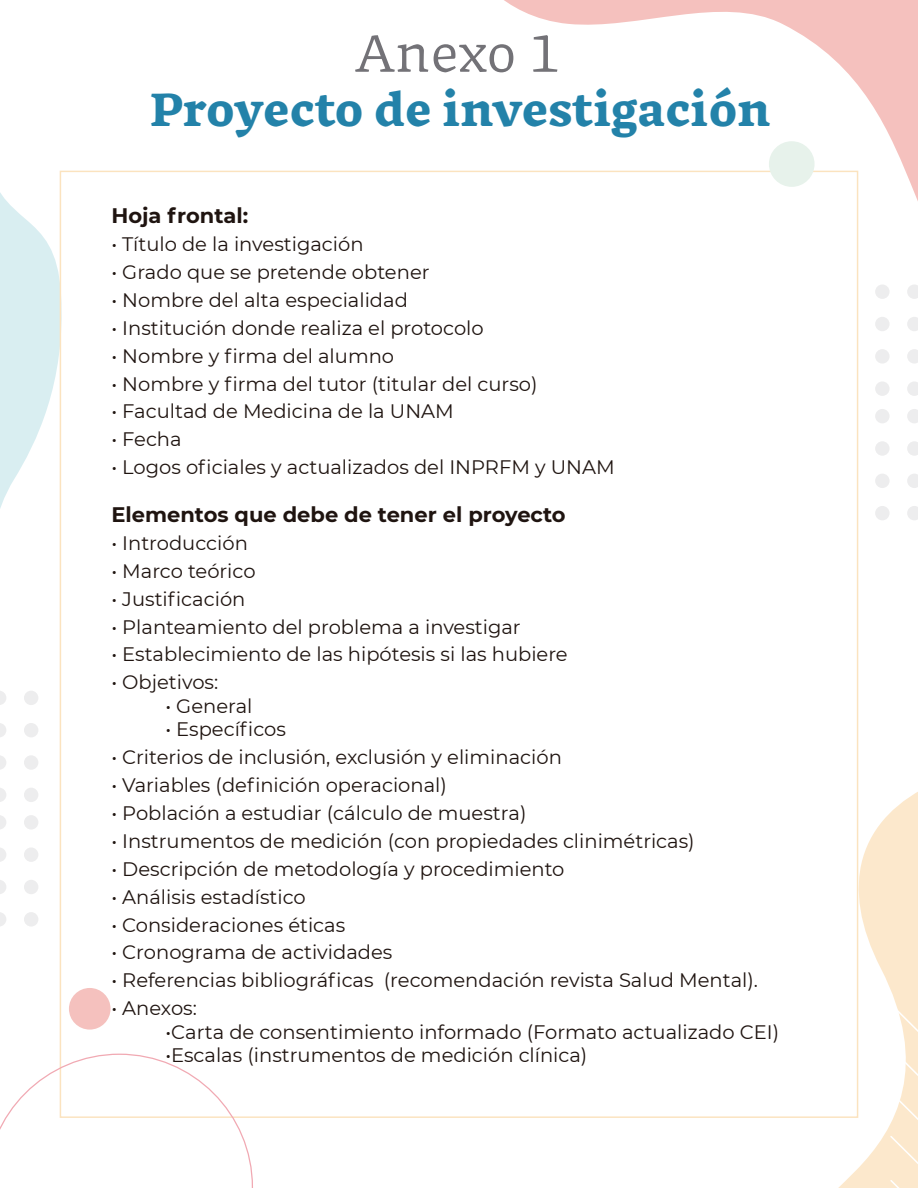
<style>
.page{position:relative;width:918px;height:1188px;background:#fff}
.page>*{position:absolute;margin:0;border:0;box-sizing:border-box;transform-origin:0 0}
.t1{font:51.3px "GMX";letter-spacing:-.01em;color:#737277}
.t2{font:900 46.05px "GMX";color:#2382a9}
.t3{font:700 21px "Montserrat";color:#1f1410}
.t4{font:19.5px "Montserrat";color:#1f1410}
</style>
<div class="page">
<svg style="left:1px;top:170px;width:65px;height:731px"></svg>
<svg style="left:838px;top:675px;width:79px;height:513px"></svg>
<svg style="left:889px;top:1002px;width:28px;height:36px"></svg>
<svg style="left:889px;top:1046px;width:28px;height:36px"></svg>
<svg style="left:889px;top:1090px;width:28px;height:36px"></svg>
<svg style="left:889px;top:1134px;width:28px;height:36px"></svg>
<svg style="left:889px;top:1178px;width:28px;height:10px"></svg>
<svg style="left:470px;top:0;width:447px;height:322px"></svg>
<div style="left:69px;top:988px;width:42px;height:42px;background:#f5c1be;border-radius:50%"></div>
<div style="left:769px;top:141px;width:46px;height:46px;background:#e7f2eb;border-radius:50%"></div>
<div style="left:875px;top:506px;width:15px;height:14px;background:#ededee;border-radius:50%"></div>
<div style="left:875px;top:474px;width:15px;height:14px;background:#ededee;border-radius:50%"></div>
<div style="left:875px;top:441px;width:15px;height:15px;background:#ededee;border-radius:50%"></div>
<div style="left:875px;top:409px;width:15px;height:14px;background:#ededee;border-radius:50%"></div>
<svg style="left:907px;top:506px;width:10px;height:14px"></svg>
<svg style="left:907px;top:474px;width:10px;height:14px"></svg>
<svg style="left:907px;top:441px;width:10px;height:15px"></svg>
<svg style="left:907px;top:409px;width:10px;height:14px"></svg>
<div style="left:875px;top:381px;width:15px;height:15px;background:#ededee;border-radius:50%"></div>
<div style="left:875px;top:349px;width:15px;height:15px;background:#ededee;border-radius:50%"></div>
<div style="left:875px;top:317px;width:15px;height:14px;background:#ededee;border-radius:50%"></div>
<div style="left:875px;top:284px;width:15px;height:15px;background:#ededee;border-radius:50%"></div>
<svg style="left:907px;top:382px;width:10px;height:14px"></svg>
<svg style="left:907px;top:349px;width:10px;height:14px"></svg>
<svg style="left:907px;top:317px;width:10px;height:14px"></svg>
<svg style="left:907px;top:284px;width:10px;height:15px"></svg>
<svg style="left:1px;top:913px;width:5px;height:13px"></svg>
<svg style="left:1px;top:880px;width:5px;height:14px"></svg>
<svg style="left:1px;top:847px;width:5px;height:15px"></svg>
<svg style="left:1px;top:815px;width:5px;height:15px"></svg>
<div style="left:24px;top:912px;width:14px;height:15px;background:#ededee;border-radius:50%"></div>
<div style="left:24px;top:880px;width:14px;height:14px;background:#ededee;border-radius:50%"></div>
<div style="left:24px;top:847px;width:14px;height:15px;background:#ededee;border-radius:50%"></div>
<div style="left:24px;top:815px;width:14px;height:15px;background:#ededee;border-radius:50%"></div>
<svg style="left:1px;top:788px;width:5px;height:14px"></svg>
<svg style="left:1px;top:755px;width:5px;height:15px"></svg>
<svg style="left:1px;top:723px;width:5px;height:14px"></svg>
<svg style="left:1px;top:691px;width:5px;height:14px"></svg>
<div style="left:24px;top:788px;width:14px;height:14px;background:#ededee;border-radius:50%"></div>
<div style="left:24px;top:755px;width:14px;height:15px;background:#ededee;border-radius:50%"></div>
<div style="left:24px;top:723px;width:14px;height:14px;background:#ededee;border-radius:50%"></div>
<div style="left:24px;top:691px;width:14px;height:14px;background:#ededee;border-radius:50%"></div>
<svg style="left:1px;top:1054px;width:252px;height:134px"></svg>
<h1 class="t1" style="left:355px;top:24px;width:208px">Anexo 1</h1>
<h2 class="t2" style="left:149px;top:83px;width:624px">Proyecto de investigación</h2>
<p class="t3" style="left:111px;top:201px;width:138px">Hoja frontal:</p>
<p class="t4" style="left:111px;top:231px;width:254px">• Título de la investigación</p>
<p class="t4" style="left:111px;top:259px;width:320px">• Grado que se pretende obtener</p>
<p class="t4" style="left:111px;top:287px;width:298px">• Nombre del alta especialidad</p>
<p class="t4" style="left:111px;top:314px;width:374px">• Institución donde realiza el protocolo</p>
<p class="t4" style="left:111px;top:342px;width:284px">• Nombre y firma del alumno</p>
<p class="t4" style="left:111px;top:370px;width:428px">• Nombre y firma del tutor (titular del curso)</p>
<p class="t4" style="left:111px;top:398px;width:344px">• Facultad de Medicina de la UNAM</p>
<p class="t4" style="left:111px;top:426px;width:72px">• Fecha</p>
<p class="t4" style="left:111px;top:454px;width:505px">• Logos oficiales y actualizados del INPRFM y UNAM</p>
<p class="t3" style="left:111px;top:499px;width:456px">Elementos que debe de tener el proyecto</p>
<p class="t4" style="left:111px;top:530px;width:138px">• Introducción</p>
<p class="t4" style="left:111px;top:557px;width:146px">• Marco teórico</p>
<p class="t4" style="left:111px;top:585px;width:136px">• Justificación</p>
<p class="t4" style="left:111px;top:613px;width:411px">• Planteamiento del problema a investigar</p>
<p class="t4" style="left:111px;top:641px;width:458px">• Establecimiento de las hipótesis si las hubiere</p>
<p class="t4" style="left:111px;top:669px;width:108px">• Objetivos:</p>
<p class="t4" style="left:165px;top:692px;width:89px">• General</p>
<p class="t4" style="left:165px;top:716px;width:122px">• Específicos</p>
<p class="t4" style="left:111px;top:744px;width:452px">• Criterios de inclusión, exclusión y eliminación</p>
<p class="t4" style="left:111px;top:772px;width:337px">• Variables (definición operacional)</p>
<p class="t4" style="left:111px;top:800px;width:417px">• Población a estudiar (cálculo de muestra)</p>
<p class="t4" style="left:111px;top:827px;width:585px">• Instrumentos de medición (con propiedades clinimétricas)</p>
<p class="t4" style="left:111px;top:855px;width:455px">• Descripción de metodología y procedimiento</p>
<p class="t4" style="left:111px;top:883px;width:196px">• Análisis estadístico</p>
<p class="t4" style="left:111px;top:911px;width:235px">• Consideraciones éticas</p>
<p class="t4" style="left:111px;top:939px;width:282px">• Cronograma de actividades</p>
<p class="t4" style="left:111px;top:967px;width:648px">• Referencias bibliográficas (recomendación revista Salud Mental).</p>
<p class="t4" style="left:111px;top:995px;width:87px">• Anexos:</p>
<p class="t4" style="left:165px;top:1018px;width:615px">•Carta de consentimiento informado (Formato actualizado CEI)</p>
<p class="t4" style="left:165px;top:1042px;width:423px">•Escalas (instrumentos de medición clínica)</p>
</div>
